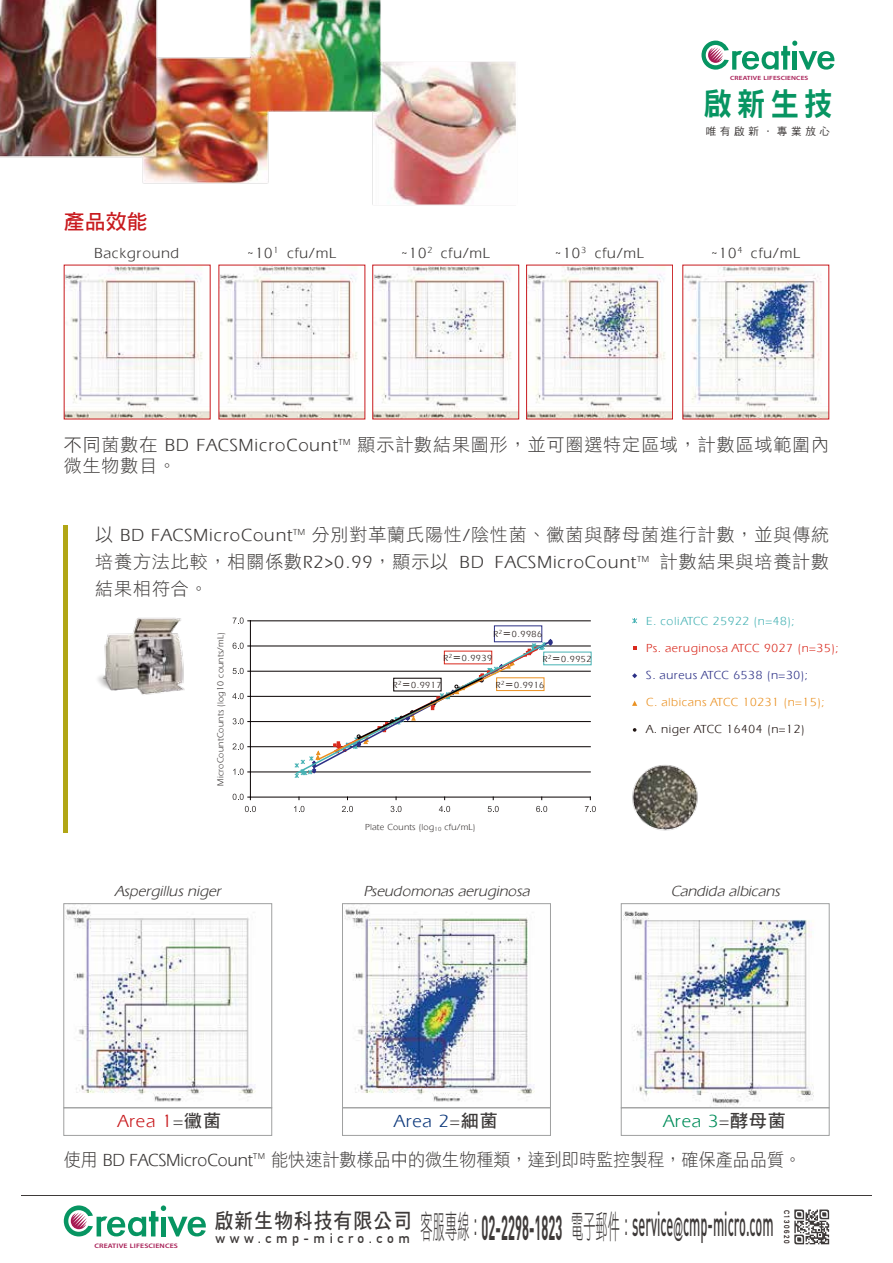
<style>
.page{position:relative;width:893px;height:1263px;background:#fff}
.page>*{position:absolute;margin:0;border:0;box-sizing:border-box;transform-origin:0 0}
.t1{font:500 34.2px "DIN Pro";color:#3e3a39;scale:.38 1}
.t2{font:31.8px "DF Hei Std W9";color:#079562;scale:.9 1}
.t3{font:21px "DF Hei Std W7";letter-spacing:.05em;color:#3e3a39;scale:.9 1}
.t4{font:21px "DF Hei Std W7";color:#c81a1e}
.t5{font:18px/27px "DF Hei Std W3";letter-spacing:.05em;color:#3d3a39}
.t6{font:18px "DF Hei Std W3";color:#3d3a39;scale:.95 1}
.t7{font:18px "Ergoe";color:#008d5a}
.t8{font:18px "Ergoe";color:#c81a1e}
.t9{font:18px "Ergoe";color:#0d397c}
.t10{font:italic 15px "Ergoe";color:#3d3a39}
.t11{font:15px "Ergoe";letter-spacing:.05em;color:#3d3a39}
.t12{font:700 13.5px "DIN Alternate";letter-spacing:.335em;color:#3e3a39}
.t13{font:12px "Ergoe";letter-spacing:.05em;color:#d9291d}
.t14{font:12px "Ergoe";letter-spacing:.05em;color:#ea9122}
.t15{font:12px "Ergoe";letter-spacing:.05em;color:#2c3086}
.t16{font:12px "Ergoe";letter-spacing:.05em;color:#46b2b4}
.t17{font:12px "Ergoe";letter-spacing:.05em;color:#221714}
.t18{font:10.65px "DF Hei Std W5";letter-spacing:.345em;color:#3e3a39}
.t19{font:9px "Ergoe";letter-spacing:.025em;color:#3e3a39}
.t20{font:9px "Ergoe";letter-spacing:.05em;color:#221815}
.t21{font:9px "Ergoe";color:#3d3a39}
.t22{font:700 7.5px "DIN Alternate";letter-spacing:.205em;color:#221815}
.t23{font:600 6.45px "Myriad Pro";letter-spacing:.015em;color:#a61a53;scale:1.2 1}
.t24{font:600 6.15px "Myriad Pro";letter-spacing:.015em;color:#a61a53;scale:1.2 1}
.s1{font-family:"Ergoe"}
.s2{font-family:"DF Hei Std W7"}
.s3{color:#3d3a39}
.s4{font-family:"DF Hei Std W7";color:#3d3a39}
.s5{font-family:"DF Hei Std W3";font-weight:400;font-size:32.4px}
.s6{font-weight:700}
.s7{font-family:"Arial";font-weight:400;font-size:25.2px}
</style>
<div class="page">
<img style="left:0;top:0;width:704px;height:833px">
<img style="left:684px;top:267px;width:143px;height:150px">
<img style="left:528px;top:267px;width:143px;height:150px">
<div style="left:526px;top:265px;width:147px;height:154px;border:1px solid #c81a1e"></div>
<img style="left:374px;top:267px;width:143px;height:150px">
<div style="left:372px;top:265px;width:147px;height:154px;border:1px solid #c81a1e"></div>
<img style="left:220px;top:267px;width:143px;height:150px">
<img style="left:66px;top:267px;width:143px;height:150px">
<hr style="left:64px;top:526px;width:4px;height:307px;background:#b1a615">
<svg style="left:632px;top:618px;width:5px;height:5px"></svg>
<svg style="left:633px;top:646px;width:4px;height:4px"></svg>
<svg style="left:632px;top:673px;width:5px;height:5px"></svg>
<svg style="left:632px;top:701px;width:5px;height:5px"></svg>
<svg style="left:633px;top:728px;width:3px;height:4px"></svg>
<hr style="left:250px;top:772px;width:340px;height:1px;background:#070001">
<hr style="left:250px;top:746px;width:340px;height:1px;background:#070001">
<hr style="left:250px;top:721px;width:340px;height:1px;background:#070001">
<hr style="left:250px;top:696px;width:340px;height:1px;background:#070001">
<hr style="left:250px;top:671px;width:340px;height:1px;background:#070001">
<hr style="left:250px;top:646px;width:340px;height:1px;background:#070001">
<hr style="left:250px;top:621px;width:340px;height:1px;background:#070001">
<hr style="left:250px;top:621px;width:1px;height:176px;background:#070001">
<hr style="left:250px;top:797px;width:340px;height:1px;background:#070001">
<svg style="left:294px;top:638px;width:259px;height:140px"></svg>
<div style="left:494px;top:626px;width:48px;height:16px;border:1px solid #2c3086"></div>
<div style="left:496px;top:678px;width:48px;height:13px;border:1px solid #ea9122"></div>
<svg style="left:233px;top:794px;width:18px;height:6px"></svg>
<svg style="left:233px;top:768px;width:17px;height:7px"></svg>
<svg style="left:232px;top:743px;width:18px;height:7px"></svg>
<svg style="left:233px;top:718px;width:17px;height:6px"></svg>
<svg style="left:232px;top:693px;width:18px;height:6px"></svg>
<svg style="left:233px;top:668px;width:17px;height:6px"></svg>
<svg style="left:233px;top:643px;width:17px;height:6px"></svg>
<svg style="left:233px;top:617px;width:17px;height:7px"></svg>
<svg style="left:245px;top:806px;width:11px;height:6px"></svg>
<svg style="left:294px;top:806px;width:10px;height:6px"></svg>
<svg style="left:342px;top:806px;width:11px;height:6px"></svg>
<svg style="left:390px;top:806px;width:12px;height:6px"></svg>
<svg style="left:439px;top:806px;width:11px;height:6px"></svg>
<svg style="left:488px;top:806px;width:11px;height:6px"></svg>
<svg style="left:536px;top:806px;width:11px;height:6px"></svg>
<svg style="left:585px;top:806px;width:11px;height:6px"></svg>
<img style="left:345px;top:907px;width:190px;height:195px">
<img style="left:366px;top:918px;width:161px;height:169px">
<img style="left:66px;top:907px;width:190px;height:195px">
<div style="left:63px;top:903px;width:209px;height:205px;border:1px solid #9fa0a0"></div>
<div style="left:63px;top:1107px;width:209px;height:29px;border:1px solid #9fa0a0"></div>
<div style="left:342px;top:903px;width:209px;height:205px;border:1px solid #9fa0a0"></div>
<div style="left:342px;top:1107px;width:209px;height:29px;border:1px solid #9fa0a0"></div>
<img style="left:623px;top:911px;width:191px;height:195px">
<img style="left:645px;top:920px;width:161px;height:168px">
<div style="left:621px;top:903px;width:209px;height:205px;border:1px solid #9fa0a0"></div>
<div style="left:621px;top:1107px;width:209px;height:29px;border:1px solid #9fa0a0"></div>
<hr style="left:21px;top:1196px;width:851px;height:1px;background:#3e3a39">
<svg style="left:64px;top:1205px;width:142px;height:31px"></svg>
<svg style="left:794px;top:1209px;width:35px;height:35px"></svg>
<svg style="left:701px;top:41px;width:133px;height:29px"></svg>
<p class="t24" style="left:730px;top:74px;width:67px">CREATIVE LIFESCIENCES</p>
<p class="t4" style="left:64px;top:210px;width:85px">產品效能</p>
<h2 class="t2" style="left:703px;top:87px;width:145px">啟新生技</h2>
<p class="t18" style="left:706px;top:126px;width:126px">唯有啟新．專業放心</p>
<p class="t21" style="left:427px;top:246px;width:7px">2</p>
<p class="t21" style="left:581px;top:246px;width:7px">3</p>
<p class="t21" style="left:273px;top:246px;width:7px">1</p>
<p class="t11" style="left:711px;top:245px;width:33px">~10<sup>4</sup></p>
<p class="t11" style="left:555px;top:245px;width:27px">~10</p>
<p class="t11" style="left:751px;top:245px;width:50px">cfu/mL</p>
<p class="t11" style="left:247px;top:245px;width:27px">~10</p>
<p class="t11" style="left:441px;top:245px;width:50px">cfu/mL</p>
<p class="t11" style="left:401px;top:245px;width:27px">~10</p>
<p class="t11" style="left:595px;top:245px;width:50px">cfu/mL</p>
<p class="t11" style="left:94px;top:245px;width:87px">Background</p>
<p class="t11" style="left:287px;top:245px;width:50px">cfu/mL</p>
<p class="t5" style="left:64px;top:433px;width:767px;line-height:21.6px">不同菌數在 <span class="s1">BD FACSMicroCount</span><sup>TM</sup> 顯示計數結果圖形，並可圈選特定區域，計數區域範圍內微生物數目。</p>
<p class="t5" style="left:95px;top:521px;width:735px;text-align:justify">以 <span class="s1">BD FACSMicroCount</span><sup>TM</sup> 分別對革蘭氏陽性<span class="s1">/</span>陰性菌、黴菌與酵母菌進行計數，並與傳統培養方法比較，相關係數<span class="s1">R2&gt;0.99</span>，顯示以 <span class="s1">BD FACSMicroCount</span><sup>TM</sup> 計數結果與培養計數結果相符合。</p>
<p class="t16" style="left:646px;top:614px;width:150px">E. coliATCC 25922 (n=48);</p>
<p class="t13" style="left:646px;top:641px;width:194px">Ps. aeruginosa ATCC 9027 (n=35);</p>
<p class="t15" style="left:646px;top:668px;width:163px">S. aureus ATCC 6538 (n=30);</p>
<p class="t14" style="left:646px;top:695px;width:180px">C. albicans ATCC 10231 (n=15);</p>
<p class="t17" style="left:646px;top:722px;width:160px">A. niger ATCC 16404 (n=12)</p>
<p class="t20" style="left:494px;top:629px;width:50px">R<sup>2</sup><span class="s2">＝</span>0.9986</p>
<p class="t19" style="left:216px;top:786px;width:155px;rotate:-90deg">MicroCountCounts (log10 counts/mL)</p>
<p class="t20" style="left:443px;top:653px;width:50px">R<sup>2</sup><span class="s2">＝</span>0.9939</p>
<p class="t20" style="left:543px;top:654px;width:50px">R<sup>2</sup><span class="s2">＝</span>0.9952</p>
<p class="t20" style="left:496px;top:680px;width:50px">R<sup>2</sup><span class="s2">＝</span>0.9916</p>
<p class="t20" style="left:393px;top:680px;width:50px">R<sup>2</sup><span class="s2">＝</span>0.9917</p>
<p class="t10" style="left:115px;top:883px;width:107px">Aspergillus niger</p>
<p class="t19" style="left:365px;top:822px;width:112px">Plate Counts (log<sub>10</sub> cfu/mL)</p>
<p class="t10" style="left:363px;top:883px;width:168px">Pseudomonas aeruginosa</p>
<p class="t10" style="left:671px;top:883px;width:111px">Candida albicans</p>
<p class="t8" style="left:118px;top:1111px;width:105px">Area 1<span class="s3">=</span><span class="s4">黴菌</span></p>
<p class="t9" style="left:394px;top:1111px;width:105px">Area 2<span class="s3">=</span><span class="s4">細菌</span></p>
<p class="t7" style="left:664px;top:1111px;width:124px">Area 3<span class="s3">=</span><span class="s4">酵母菌</span></p>
<p class="t6" style="left:64px;top:1150px;width:778px">使用 <span class="s1">BD FACSMicroCount™</span> 能快速計數樣品中的微生物種類，達到即時監控製程，確保產品品質。</p>
<p class="t23" style="left:94px;top:1241px;width:71px">CREATIVE LIFESCIENCES</p>
<p class="t3" style="left:214px;top:1209px;width:221px">啟新生物科技有限公司</p>
<p class="t12" style="left:216px;top:1228px;width:196px">www.cmp-micro.com</p>
<h1 class="t1" style="left:421px;top:1200px;width:931px"><span class="s5">客服專線</span><sub>：</sub><span class="s6">02-2298-1823</span> <span class="s5">電子郵件</span><sub>：</sub>service<span class="s7">@</span>cmp-micro.com</h1>
<p class="t22" style="left:792px;top:1210px;width:36px;rotate:90deg">C130620</p>
</div>
